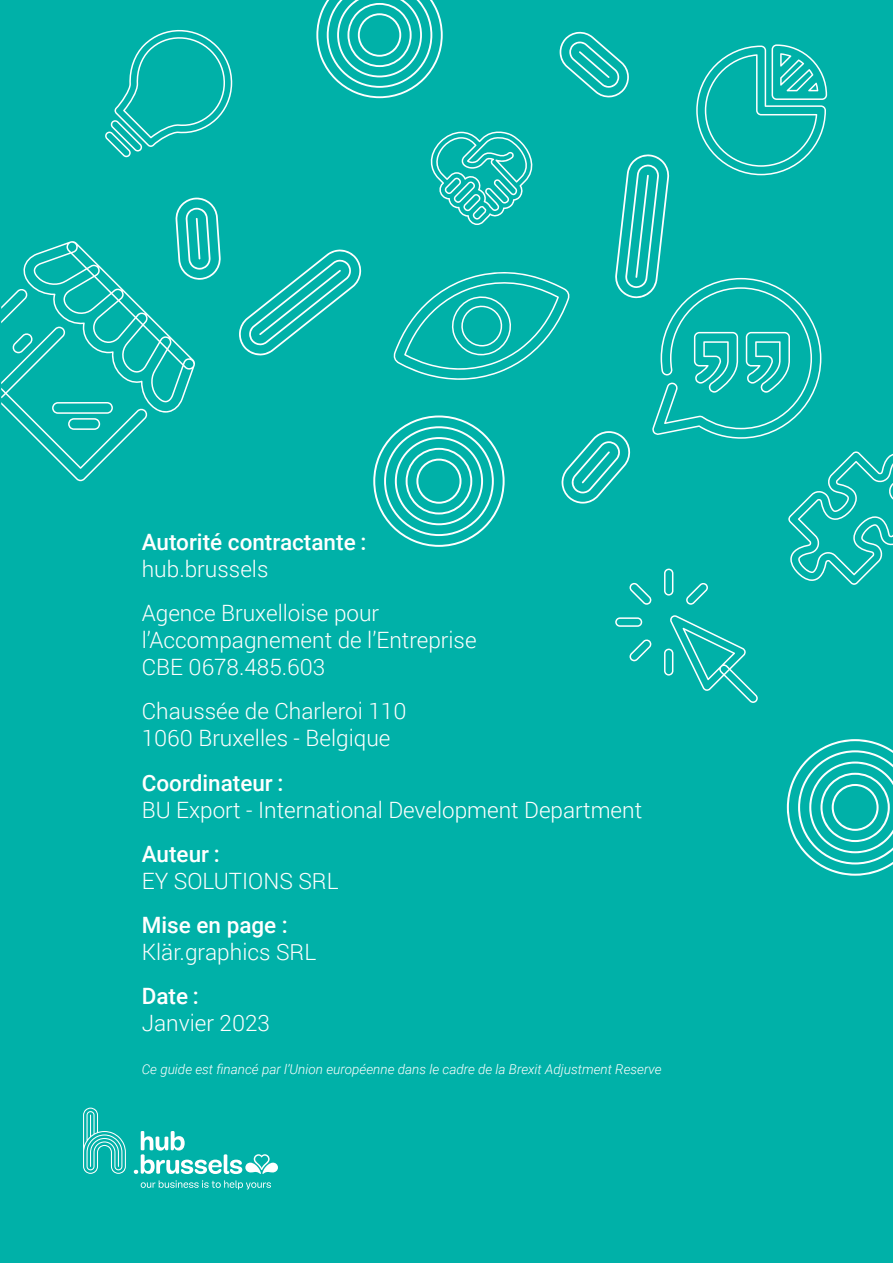
<style>
.page{position:relative;width:893px;height:1263px;background:#00b1a8}
.page>*{position:absolute;margin:0;border:0;box-sizing:border-box;transform-origin:0 0}
.t1{font:300 22.5px/27px "Roboto";color:#fff}
.t2{font:500 22.5px "Roboto";color:#fff}
.t3{font:italic 300 13.5px "Roboto";color:#fff}
.s1{font-weight:500}
</style>
<div class="page">
<svg style="left:105px;top:29px;width:128px;height:128px"></svg>
<svg style="left:629px;top:639px;width:22px;height:22px"></svg>
<svg style="left:664px;top:615px;width:94px;height:88px"></svg>
<svg style="left:615px;top:617px;width:27px;height:10px"></svg>
<svg style="left:787px;top:739px;width:106px;height:137px"></svg>
<svg style="left:239px;top:0;width:654px;height:605px"></svg>
<svg style="left:1px;top:198px;width:220px;height:283px"></svg>
<svg style="left:141px;top:1180px;width:130px;height:9px"></svg>
<svg style="left:134px;top:1131px;width:144px;height:43px"></svg>
<svg style="left:83px;top:1107px;width:43px;height:67px"></svg>
<p class="t2" style="left:142px;top:527px;width:226px">Autorité contractante :</p>
<p class="t1" style="left:142px;top:555px;width:128px">hub.brussels</p>
<p class="t1" style="left:142px;top:599px;width:336px">Agence Bruxelloise pour l’Accompagnement de l’Entreprise<br>CBE 0678.485.603</p>
<p class="t1" style="left:142px;top:697px;width:266px">Chaussée de Charleroi 110<br>1060 Bruxelles - Belgique</p>
<p class="t2" style="left:142px;top:767px;width:143px">Coordinateur :</p>
<p class="t1" style="left:142px;top:795px;width:502px">BU Export - International Development Department</p>
<p class="t2" style="left:142px;top:838px;width:79px">Auteur :</p>
<p class="t1" style="left:142px;top:866px;width:198px">EY SOLUTIONS SRL</p>
<p class="t1" style="left:142px;top:910px;width:176px"><span class="s1">Mise en page :<br></span>Klär.graphics SRL</p>
<p class="t2" style="left:142px;top:980px;width:58px">Date :</p>
<p class="t1" style="left:142px;top:1008px;width:130px">Janvier 2023</p>
<p class="t3" style="left:142px;top:1059px;width:521px">Ce guide est financé par l’Union européenne dans le cadre de la Brexit Adjustment Reserve</p>
</div>
